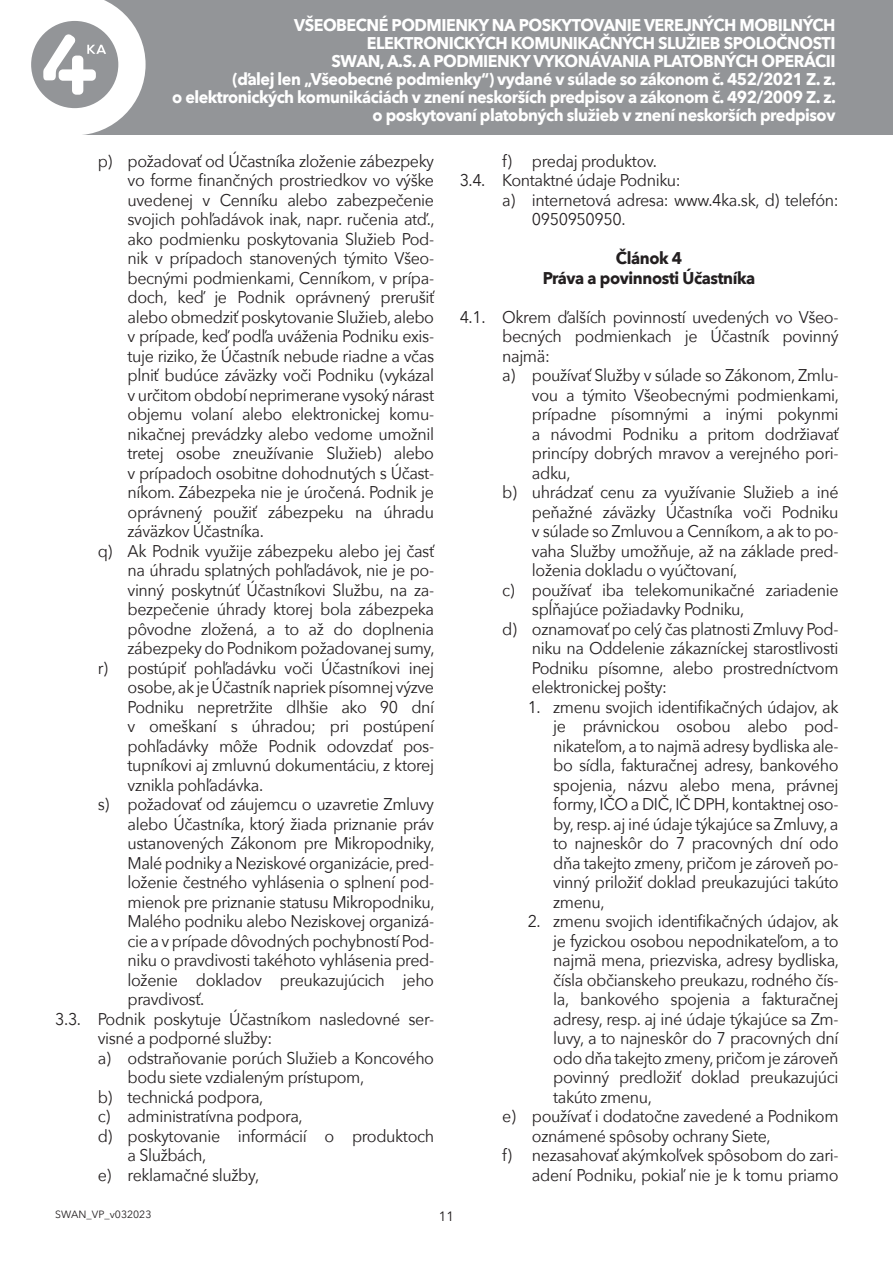
<style>
.page{position:relative;width:893px;height:1263px;background:#fff}
.page>*{position:absolute;margin:0;border:0;box-sizing:border-box;transform-origin:0 0}
.t1{font:16.95px/19.5px "Avenir Next";letter-spacing:-.025em;color:#231f20;text-align:justify;scale:.95 1}
.t2{font:700 16.95px/18px "Avenir Next";letter-spacing:-.03em;color:#fff;text-align:right;scale:.95 1}
.t3{font:700 16.95px/19.5px "Avenir Next";letter-spacing:-.025em;color:#231f20;text-align:center;scale:.95 1}
.t4{font:13.5px "Avenir";color:#231f20}
.t5{font:10.5px "Avenir Next";color:#231f20}
</style>
<div class="page">
<div style="left:0;top:0;width:893px;height:135px;background:#939598"></div>
<svg style="left:0;top:0;width:146px;height:135px"></svg>
<p class="t2" style="left:172px;top:16px;width:700px">VŠEOBECNÉ PODMIENKY NA POSKYTOVANIE VEREJNÝCH MOBILNÝCH ELEKTRONICKÝCH KOMUNIKAČNÝCH SLUŽIEB SPOLOČNOSTI<br>SWAN, A.S. A PODMIENKY VYKONÁVANIA PLATOBNÝCH OPERÁCII<br>(ďalej len „Všeobecné podmienky“) vydané v súlade so zákonom č. 452/2021 Z. z.<br>o elektronických komunikáciách v znení neskorších predpisov a zákonom č. 492/2009 Z. z. o poskytovaní platobných služieb v znení neskorších predpisov</p>
<p class="t1" style="left:98px;top:150px;width:356px">p) požadovať od Účastníka zloženie zábezpeky</p>
<p class="t1" style="left:128px;top:170px;width:324px">vo forme finančných prostriedkov vo výške</p>
<p class="t1" style="left:128px;top:189px;width:324px">uvedenej v Cenníku alebo zabezpečenie</p>
<p class="t1" style="left:128px;top:209px;width:325px">svojich pohľadávok inak, napr. ručenia atď.,</p>
<p class="t1" style="left:128px;top:228px;width:324px">ako podmienku poskytovania Služieb Pod-</p>
<p class="t1" style="left:128px;top:248px;width:324px">nik v prípadoch stanovených týmito Všeo-</p>
<p class="t1" style="left:128px;top:267px;width:324px">becnými podmienkami, Cenníkom, v prípa-</p>
<p class="t1" style="left:128px;top:287px;width:324px">doch, keď je Podnik oprávnený prerušiť</p>
<p class="t1" style="left:128px;top:306px;width:324px">alebo obmedziť poskytovanie Služieb, alebo</p>
<p class="t1" style="left:128px;top:326px;width:324px">v prípade, keď podľa uváženia Podniku exis-</p>
<p class="t1" style="left:128px;top:345px;width:324px">tuje riziko, že Účastník nebude riadne a včas</p>
<p class="t1" style="left:128px;top:365px;width:324px">plniť budúce záväzky voči Podniku (vykázal</p>
<p class="t1" style="left:128px;top:384px;width:324px">v určitom období neprimerane vysoký nárast</p>
<p class="t1" style="left:128px;top:404px;width:324px">objemu volaní alebo elektronickej komu-</p>
<p class="t1" style="left:128px;top:423px;width:324px">nikačnej prevádzky alebo vedome umožnil</p>
<p class="t1" style="left:128px;top:443px;width:324px">tretej osobe zneužívanie Služieb) alebo</p>
<p class="t1" style="left:128px;top:462px;width:324px">v prípadoch osobitne dohodnutých s Účast-</p>
<p class="t1" style="left:128px;top:482px;width:324px">níkom. Zábezpeka nie je úročená. Podnik je</p>
<p class="t1" style="left:128px;top:501px;width:324px">oprávnený použiť zábezpeku na úhradu</p>
<p class="t1" style="left:128px;top:521px;width:145px">záväzkov Účastníka.</p>
<p class="t1" style="left:98px;top:540px;width:356px">q) Ak Podnik využije zábezpeku alebo jej časť</p>
<p class="t1" style="left:128px;top:560px;width:324px">na úhradu splatných pohľadávok, nie je po-</p>
<p class="t1" style="left:128px;top:579px;width:324px">vinný poskytnúť Účastníkovi Službu, na za-</p>
<p class="t1" style="left:128px;top:599px;width:324px">bezpečenie úhrady ktorej bola zábezpeka</p>
<p class="t1" style="left:128px;top:618px;width:324px">pôvodne zložená, a to až do doplnenia</p>
<p class="t1" style="left:128px;top:638px;width:325px">zábezpeky do Podnikom požadovanej sumy,</p>
<p class="t1" style="left:98px;top:657px;width:356px">r) postúpiť pohľadávku voči Účastníkovi inej</p>
<p class="t1" style="left:128px;top:677px;width:324px">osobe, ak je Účastník napriek písomnej výzve</p>
<p class="t1" style="left:128px;top:696px;width:324px">Podniku nepretržite dlhšie ako 90 dní</p>
<p class="t1" style="left:128px;top:716px;width:324px">v omeškaní s úhradou; pri postúpení</p>
<p class="t1" style="left:128px;top:735px;width:324px">pohľadávky môže Podnik odovzdať pos-</p>
<p class="t1" style="left:128px;top:755px;width:324px">tupníkovi aj zmluvnú dokumentáciu, z ktorej</p>
<p class="t1" style="left:128px;top:774px;width:144px">vznikla pohľadávka.</p>
<p class="t1" style="left:98px;top:794px;width:356px">s) požadovať od záujemcu o uzavretie Zmluvy</p>
<p class="t1" style="left:128px;top:813px;width:324px">alebo Účastníka, ktorý žiada priznanie práv</p>
<p class="t1" style="left:128px;top:833px;width:325px">ustanovených Zákonom pre Mikropodniky,</p>
<p class="t1" style="left:128px;top:852px;width:324px">Malé podniky a Neziskové organizácie, pred-</p>
<p class="t1" style="left:128px;top:872px;width:324px">loženie čestného vyhlásenia o splnení pod-</p>
<p class="t1" style="left:128px;top:891px;width:325px">mienok pre priznanie statusu Mikropodniku,</p>
<p class="t1" style="left:128px;top:911px;width:324px">Malého podniku alebo Neziskovej organizá-</p>
<p class="t1" style="left:128px;top:930px;width:324px">cie a v prípade dôvodných pochybností Pod-</p>
<p class="t1" style="left:128px;top:950px;width:324px">niku o pravdivosti takéhoto vyhlásenia pred-</p>
<p class="t1" style="left:128px;top:969px;width:324px">loženie dokladov preukazujúcich jeho</p>
<p class="t1" style="left:128px;top:989px;width:82px">pravdivosť.</p>
<p class="t1" style="left:55px;top:1008px;width:400px">3.3. Podnik poskytuje Účastníkom nasledovné ser-</p>
<p class="t1" style="left:98px;top:1028px;width:185px">visné a podporné služby:</p>
<p class="t1" style="left:98px;top:1047px;width:356px">a) odstraňovanie porúch Služieb a Koncového</p>
<p class="t1" style="left:128px;top:1067px;width:251px">bodu siete vzdialeným prístupom,</p>
<p class="t1" style="left:98px;top:1086px;width:176px">b) technická podpora,</p>
<p class="t1" style="left:98px;top:1106px;width:217px">c) administratívna podpora,</p>
<p class="t1" style="left:98px;top:1125px;width:356px">d) poskytovanie informácií o produktoch</p>
<p class="t1" style="left:128px;top:1145px;width:84px">a Službách,</p>
<p class="t1" style="left:98px;top:1164px;width:171px">e) reklamačné služby,</p>
<p class="t1" style="left:502px;top:150px;width:164px">f) predaj produktov.</p>
<p class="t1" style="left:460px;top:170px;width:234px">3.4. Kontaktné údaje Podniku:</p>
<p class="t1" style="left:502px;top:189px;width:356px">a) internetová adresa: www.4ka.sk, d) telefón:</p>
<p class="t1" style="left:532px;top:209px;width:100px">0950950950.</p>
<p class="t3" style="left:543px;top:248px;width:225px">Článok 4<br>Práva a povinnosti Účastníka</p>
<p class="t1" style="left:460px;top:306px;width:400px">4.1. Okrem ďalších povinností uvedených vo Všeo-</p>
<p class="t1" style="left:502px;top:326px;width:356px">becných podmienkach je Účastník povinný</p>
<p class="t1" style="left:502px;top:345px;width:52px">najmä:</p>
<p class="t1" style="left:502px;top:365px;width:356px">a) používať Služby v súlade so Zákonom, Zmlu-</p>
<p class="t1" style="left:532px;top:384px;width:325px">vou a týmito Všeobecnými podmienkami,</p>
<p class="t1" style="left:532px;top:404px;width:324px">prípadne písomnými a inými pokynmi</p>
<p class="t1" style="left:532px;top:423px;width:324px">a návodmi Podniku a pritom dodržiavať</p>
<p class="t1" style="left:532px;top:443px;width:324px">princípy dobrých mravov a verejného pori-</p>
<p class="t1" style="left:532px;top:462px;width:42px">adku,</p>
<p class="t1" style="left:502px;top:482px;width:356px">b) uhrádzať cenu za využívanie Služieb a iné</p>
<p class="t1" style="left:532px;top:501px;width:324px">peňažné záväzky Účastníka voči Podniku</p>
<p class="t1" style="left:532px;top:521px;width:324px">v súlade so Zmluvou a Cenníkom, a ak to po-</p>
<p class="t1" style="left:532px;top:540px;width:324px">vaha Služby umožňuje, až na základe pred-</p>
<p class="t1" style="left:532px;top:560px;width:218px">loženia dokladu o vyúčtovaní,</p>
<p class="t1" style="left:502px;top:579px;width:356px">c) používať iba telekomunikačné zariadenie</p>
<p class="t1" style="left:532px;top:599px;width:225px">spĺňajúce požiadavky Podniku,</p>
<p class="t1" style="left:502px;top:618px;width:356px">d) oznamovať po celý čas platnosti Zmluvy Pod-</p>
<p class="t1" style="left:532px;top:638px;width:324px">niku na Oddelenie zákazníckej starostlivosti</p>
<p class="t1" style="left:532px;top:657px;width:324px">Podniku písomne, alebo prostredníctvom</p>
<p class="t1" style="left:532px;top:677px;width:144px">elektronickej pošty:</p>
<p class="t1" style="left:553px;top:696px;width:302px;text-indent:-26px">1. zmenu svojich identifikačných údajov, ak je právnickou osobou alebo pod&shy;nikateľom, a to najmä adresy bydliska ale&shy;bo sídla, fakturačnej adresy, bankového spojenia, názvu alebo mena, právnej formy, IČO a DIČ, IČ DPH, kontaktnej oso&shy;by, resp. aj iné údaje týkajúce sa Zmluvy, a to najneskôr do 7 pracovných dní odo dňa takejto zmeny, pričom je zároveň po&shy;vinný priložiť doklad preukazujúci takúto zmenu,</p>
<p class="t1" style="left:528px;top:911px;width:329px">2. zmenu svojich identifikačných údajov, ak</p>
<p class="t1" style="left:553px;top:930px;width:302px">je fyzickou osobou nepodnikateľom, a to</p>
<p class="t1" style="left:553px;top:950px;width:302px">najmä mena, priezviska, adresy bydliska,</p>
<p class="t1" style="left:553px;top:969px;width:302px">čísla občianskeho preukazu, rodného čís-</p>
<p class="t1" style="left:553px;top:989px;width:302px">la, bankového spojenia a fakturačnej</p>
<p class="t1" style="left:553px;top:1008px;width:302px">adresy, resp. aj iné údaje týkajúce sa Zm-</p>
<p class="t1" style="left:553px;top:1028px;width:302px">luvy, a to najneskôr do 7 pracovných dní</p>
<p class="t1" style="left:553px;top:1047px;width:302px">odo dňa takejto zmeny, pričom je zároveň</p>
<p class="t1" style="left:553px;top:1067px;width:302px">povinný predložiť doklad preukazujúci</p>
<p class="t1" style="left:553px;top:1086px;width:105px">takúto zmenu,</p>
<p class="t1" style="left:502px;top:1106px;width:356px">e) používať i dodatočne zavedené a Podnikom</p>
<p class="t1" style="left:532px;top:1125px;width:253px">oznámené spôsoby ochrany Siete,</p>
<p class="t1" style="left:502px;top:1145px;width:356px">f) nezasahovať akýmkoľvek spôsobom do zari-</p>
<p class="t1" style="left:532px;top:1164px;width:324px">adení Podniku, pokiaľ nie je k tomu priamo</p>
<p class="t5" style="left:55px;top:1206px;width:98px">SWAN_VP_v032023</p>
<p class="t4" style="left:439px;top:1208px;width:17px">11</p>
</div>
